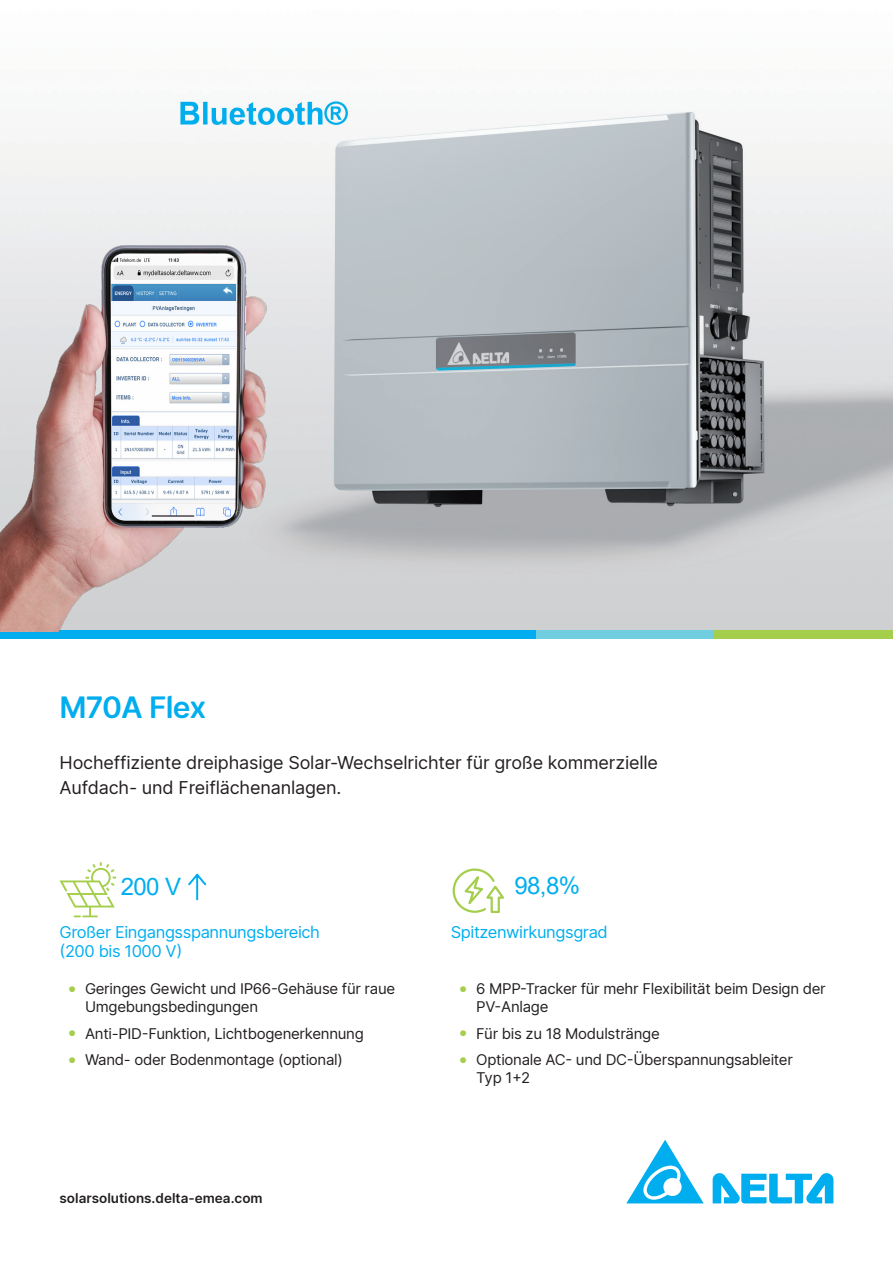
<style>
.page{position:relative;width:893px;height:1263px;background:#fff}
.page>*{position:absolute;margin:0;border:0;box-sizing:border-box;transform-origin:0 0}
.ST-Title_L-pf{font:600 30px "Delta Sans";letter-spacing:-.03em;color:#00aeef}
.ST-Main_feature_numb{font:24px "Arial";color:#00aeef}
.ST-Teaser_L-pf{font:18px/25.5px "Delta Sans";letter-spacing:-.01em;color:#231f20}
.ST-Main_feature_L-pf{font:16.5px/19.5px "Delta Sans";letter-spacing:-.025em;color:#00aeef}
.t1{font:15px/18px "Delta Sans";letter-spacing:-.02em;color:#231f20}
.t2{font:600 13.5px "Delta Sans";color:#231f20}
.s1{font-family:"Arial";font-size:13.5px;color:#a4ce4c}
</style>
<div class="page">
<img style="left:0;top:99px;width:893px;height:531px">
<svg style="left:713px;top:1173px;width:120px;height:30px"></svg>
<svg style="left:626px;top:1140px;width:78px;height:63px"></svg>
<div style="left:0;top:630px;width:536px;height:9px;background:#00aeef"></div>
<div style="left:536px;top:630px;width:178px;height:9px;background:#71cee1"></div>
<div style="left:714px;top:630px;width:179px;height:9px;background:#a4ce4c"></div>
<svg style="left:60px;top:862px;width:56px;height:55px"></svg>
<svg style="left:452px;top:868px;width:52px;height:45px"></svg>
<svg style="left:188px;top:873px;width:19px;height:28px"></svg>
<img style="left:0;top:246px;width:274px;height:385px">
<p class="ST-Title_L-pf" style="left:60px;top:684px;width:148px">M70A Flex</p>
<p class="ST-Teaser_L-pf" style="left:60px;top:749px;width:600px">Hocheffiziente dreiphasige Solar-Wechselrichter für große kommerzielle<br>Aufdach- und Freiflächenanlagen.</p>
<p class="ST-Main_feature_numb" style="left:121px;top:870px;width:62px">200 V</p>
<p class="ST-Main_feature_numb" style="left:514px;top:869px;width:67px">98,8%</p>
<p class="ST-Main_feature_L-pf" style="left:60px;top:922px;width:262px">Großer Eingangsspannungsbereich (200 bis 1000 V)</p>
<p class="ST-Main_feature_L-pf" style="left:451px;top:922px;width:159px">Spitzenwirkungsgrad</p>
<p class="t1" style="left:85px;top:979px;width:312px;text-indent:-17px"><span class="s1">●</span> Geringes Gewicht und IP66-Gehäuse für raue<br>Umgebungsbedingungen</p>
<p class="t1" style="left:68px;top:1024px;width:297px"><span class="s1">●</span> Anti-PID-Funktion, Lichtbogenerkennung</p>
<p class="t1" style="left:68px;top:1050px;width:276px"><span class="s1">●</span> Wand- oder Bodenmontage (optional)</p>
<p class="t2" style="left:60px;top:1188px;width:205px">solarsolutions.delta-emea.com</p>
<p class="t1" style="left:476px;top:979px;width:351px;text-indent:-17px"><span class="s1">●</span> 6 MPP-Tracker für mehr Flexibilität beim Design der<br>PV-Anlage</p>
<p class="t1" style="left:459px;top:1024px;width:202px"><span class="s1">●</span> Für bis zu 18 Modulstränge</p>
<p class="t1" style="left:476px;top:1050px;width:318px;text-indent:-17px"><span class="s1">●</span> Optionale AC- und DC-Überspannungsableiter<br>Typ 1+2</p>
</div>
